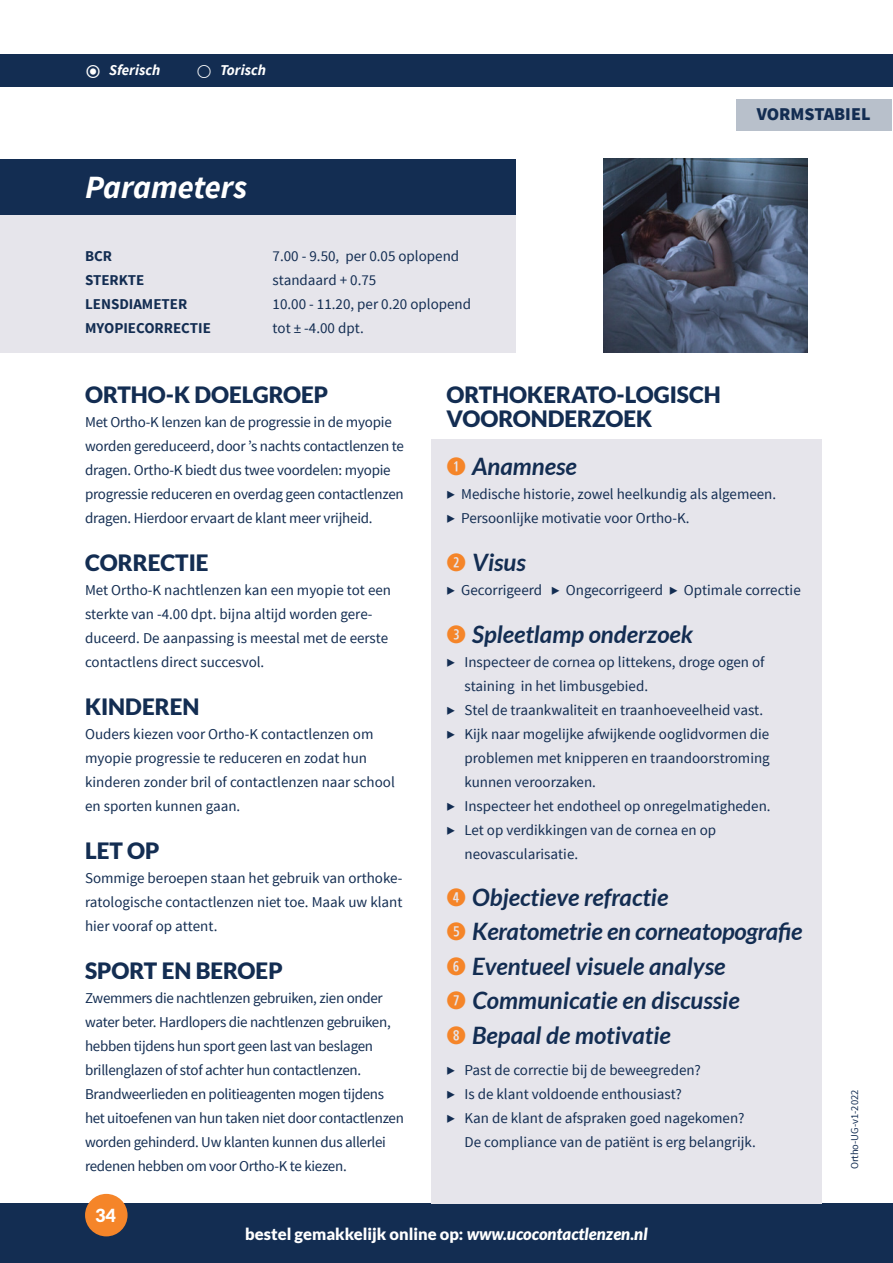
<style>
.page{position:relative;width:893px;height:1263px;background:#fff}
.page>*{position:absolute;margin:0;border:0;box-sizing:border-box;transform-origin:0 0}
.Kppjes{font:italic 700 32.4px "Source Sans Pro";color:#fff}
.t1{font:italic 700 24px/34.5px "Lato";color:#132d52}
.t2{font:900 22.5px "Lato";color:#132d52}
.kopje_hoofdletters_e{font:900 18px "Source Sans Pro";color:#132d52}
.t3{font:900 18px "Lato";color:#fff}
.t4{font:900 16.5px "Lato";color:#fff}
.t5{font:15px/24px "Source Sans Pro";letter-spacing:-.005em;color:#132d52}
.t6{font:700 15px "Source Sans Pro";color:#132d52}
.kopje_hoofdletters_e-2{font:italic 700 15px "Source Sans Pro";color:#fff}
.t7{font:10.5px "Source Sans Pro";color:#132d52}
.s1{font-style:italic}
</style>
<div class="page">
<div style="left:0;top:1203px;width:893px;height:60px;background:#132d52"></div>
<div style="left:85px;top:1194px;width:43px;height:42px;background:#f58529;border-radius:50%"></div>
<div style="left:431px;top:439px;width:391px;height:764px;background:#e6e5eb"></div>
<div style="left:0;top:159px;width:516px;height:56px;background:#132d52"></div>
<div style="left:0;top:215px;width:516px;height:138px;background:#e6e5eb"></div>
<div style="left:0;top:54px;width:893px;height:33px;background:#132d52"></div>
<div style="left:736px;top:99px;width:155px;height:32px;background:#b8c0cb"></div>
<img style="left:604px;top:159px;width:204px;height:194px">
<p class="kopje_hoofdletters_e-2" style="left:109px;top:61px;width:53px">Sferisch</p>
<p class="kopje_hoofdletters_e-2" style="left:220px;top:61px;width:47px">Torisch</p>
<p class="Kppjes" style="left:85px;top:166px;width:164px">Parameters</p>
<p class="t6" style="left:85px;top:246px;width:29px">BCR</p>
<p class="t6" style="left:85px;top:270px;width:61px">STERKTE</p>
<p class="t6" style="left:85px;top:294px;width:104px">LENSDIAMETER</p>
<p class="t6" style="left:85px;top:318px;width:127px">MYOPIECORRECTIE</p>
<p class="t5" style="left:273px;top:244px;width:188px">7.00 - 9.50, per 0.05 oplopend</p>
<p class="t5" style="left:273px;top:268px;width:105px">standaard + 0.75</p>
<p class="t5" style="left:273px;top:292px;width:200px">10.00 - 11.20, per 0.20 oplopend</p>
<p class="t5" style="left:273px;top:316px;width:93px">tot ± -4.00 dpt.</p>
<p class="kopje_hoofdletters_e" style="left:757px;top:103px;width:115px">VORMSTABIEL</p>
<p class="t2" style="left:85px;top:381px;width:245px">ORTHO-K DOELGROEP</p>
<p class="t5" style="left:85px;top:410px;width:320px">Met Ortho-K lenzen kan de progressie in de myopie worden gereduceerd, door ’s nachts contactlenzen te dragen. Ortho-K biedt dus twee voordelen: myopie progressie reduceren en overdag geen contactlenzen dragen. Hierdoor ervaart de klant meer vrijheid.</p>
<p class="t2" style="left:85px;top:549px;width:125px">CORRECTIE</p>
<p class="t5" style="left:85px;top:578px;width:308px">Met Ortho-K nachtlenzen kan een myopie tot een sterkte van -4.00 dpt. bijna altijd worden gere&shy;duceerd. De aanpassing is meestal met de eerste contactlens direct succesvol.</p>
<p class="t2" style="left:85px;top:693px;width:116px">KINDEREN</p>
<p class="t5" style="left:85px;top:722px;width:311px">Ouders kiezen voor Ortho-K contactlenzen om myopie progressie te reduceren en zodat hun kinderen zonder bril of contactlenzen naar school en sporten kunnen gaan.</p>
<p class="t2" style="left:85px;top:837px;width:76px">LET OP</p>
<p class="t5" style="left:85px;top:866px;width:319px;text-align:justify">Sommige beroepen staan het gebruik van orthoke&shy;ratologische contactlenzen niet toe. Maak uw klant hier vooraf op attent.</p>
<p class="t2" style="left:85px;top:957px;width:199px">SPORT EN BEROEP</p>
<p class="t5" style="left:85px;top:986px;width:320px">Zwemmers die nachtlenzen gebruiken, zien onder water beter. Hardlopers die nachtlenzen gebruiken, hebben tijdens hun sport geen last van beslagen brillenglazen of stof achter hun contactlenzen.<br>Brandweerlieden en politieagenten mogen tijdens het uitoefenen van hun taken niet door contactlenzen worden gehinderd. Uw klanten kunnen dus allerlei redenen hebben om voor Ortho-K te kiezen.</p>
<p class="t3" style="left:95px;top:1205px;width:22px">34</p>
<p class="t2" style="left:446px;top:381px;width:276px">ORTHOKERATO-LOGISCH</p>
<p class="t2" style="left:446px;top:405px;width:207px">VOORONDERZOEK</p>
<p class="t1" style="left:472px;top:450px;width:106px">Anamnese</p>
<p class="t5" style="left:446px;top:483px;width:331px">▶ Medische historie, zowel heelkundig als algemeen.</p>
<p class="t5" style="left:446px;top:507px;width:245px">▶ Persoonlijke motivatie voor Ortho-K.</p>
<p class="t1" style="left:472px;top:546px;width:55px">Visus</p>
<p class="t5" style="left:446px;top:579px;width:356px">▶ Gecorrigeerd ▶ Ongecorrigeerd ▶ Optimale correctie</p>
<p class="t1" style="left:472px;top:618px;width:222px">Spleetlamp onderzoek</p>
<p class="t5" style="left:464px;top:651px;width:302px;text-indent:-18px">▶ Inspecteer de cornea op littekens, droge ogen of staining in het limbusgebied.</p>
<p class="t5" style="left:446px;top:699px;width:318px">▶ Stel de traankwaliteit en traanhoeveelheid vast.</p>
<p class="t5" style="left:464px;top:723px;width:307px;text-align:justify;text-indent:-18px">▶ Kijk naar mogelijke afwijkende ooglidvormen die problemen met knipperen en traandoorstroming kunnen veroorzaken.</p>
<p class="t5" style="left:446px;top:795px;width:326px">▶ Inspecteer het endotheel op onregelmatigheden.</p>
<p class="t5" style="left:464px;top:819px;width:253px;text-indent:-18px">▶ Let op verdikkingen van de cornea en op neovascularisatie.</p>
<p class="t1" style="left:472px;top:880px;width:198px">Objectieve refractie</p>
<p class="t1" style="left:472px;top:915px;width:332px">Keratometrie en corneatopografie</p>
<p class="t1" style="left:472px;top:949px;width:255px">Eventueel visuele analyse</p>
<p class="t1" style="left:472px;top:984px;width:269px">Communicatie en discussie<br>Bepaal de motivatie</p>
<p class="t5" style="left:446px;top:1059px;width:256px">▶ Past de correctie bij de beweegreden?</p>
<p class="t5" style="left:446px;top:1083px;width:237px">▶ Is de klant voldoende enthousiast?</p>
<p class="t5" style="left:446px;top:1107px;width:299px">▶ Kan de klant de afspraken goed nagekomen?</p>
<p class="t5" style="left:464px;top:1131px;width:293px">De compliance van de patiënt is erg belangrijk.</p>
<p class="t4" style="left:245px;top:1224px;width:404px">bestel gemakkelijk online op: <span class="s1">www.ucocontactlenzen.nl</span></p>
<p class="t7" style="left:848px;top:1169px;width:81px;rotate:-90deg">Ortho-UG-v1-2022</p>
</div>
